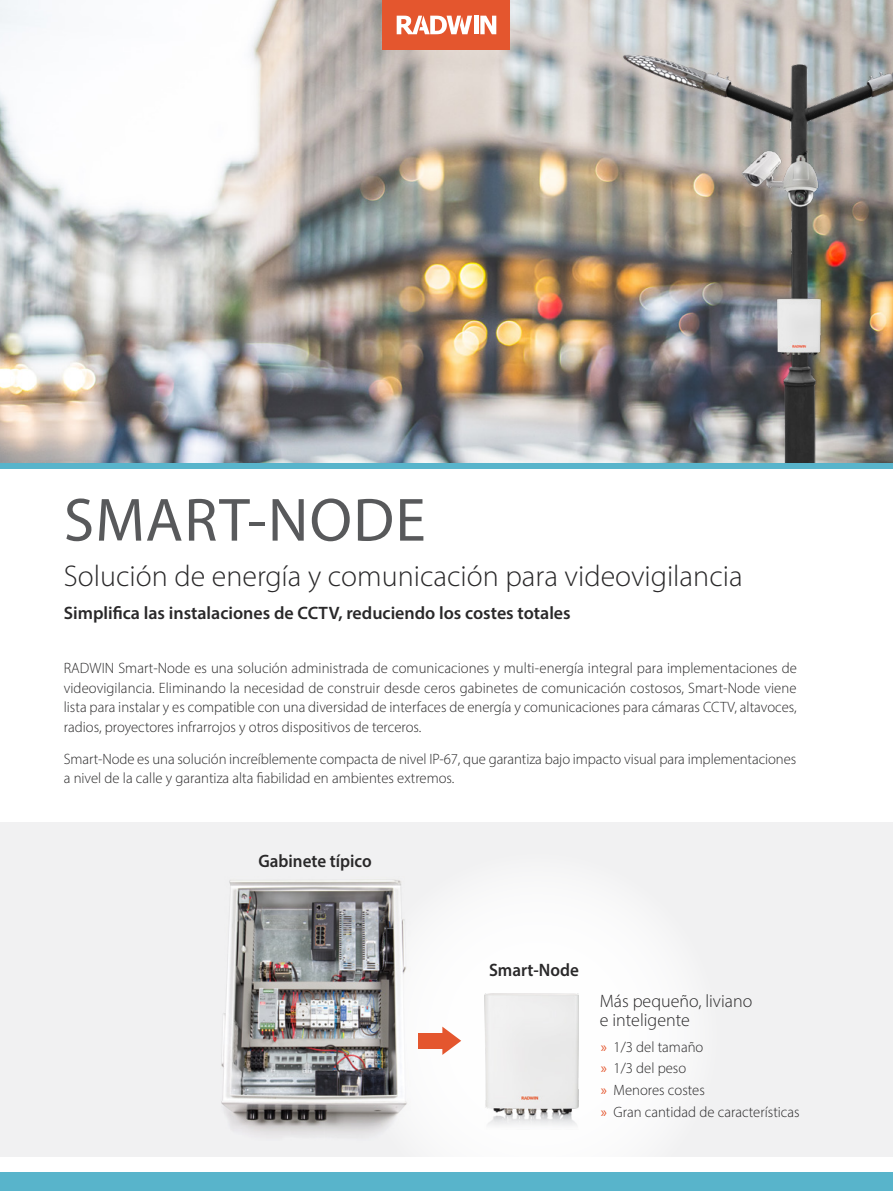
<style>
.page{position:relative;width:893px;height:1191px;background:#fff}
.page>*{position:absolute;margin:0;border:0;box-sizing:border-box;transform-origin:0 0}
.t1{font:61.5px "Myriad Pro";letter-spacing:.02em;color:#58595b}
.t2{font:300 30px "Myriad Pro";color:#292829}
.t3{font:600 18px "Myriad Pro";color:#292829}
.t4{font:300 18px/19.5px "Myriad Pro";color:#292829}
.t5{font:600 18px "Myriad Pro";color:#292829;scale:.95 1}
.t6{font:300 15px/19.5px "Myriad Pro";color:#292829}
.s1{font-weight:400;color:#e4562e}
</style>
<div class="page">
<img style="left:0;top:0;width:893px;height:463px">
<img style="left:615px;top:28px;width:278px;height:435px">
<div style="left:0;top:463px;width:893px;height:6px;background:#58b4cb"></div>
<div style="left:383px;top:0;width:127px;height:49px;background:#e4562e"></div>
<hr style="left:474px;top:16px;width:4px;height:18px;background:#fff">
<svg style="left:480px;top:16px;width:16px;height:18px"></svg>
<svg style="left:397px;top:16px;width:75px;height:18px"></svg>
<div style="left:0;top:821px;width:893px;height:335px;background:#f1f1f2"></div>
<div style="left:356px;top:851px;width:362px;height:340px;background:#fff"></div>
<img style="left:484px;top:993px;width:95px;height:133px">
<img style="left:221px;top:866px;width:204px;height:286px">
<img style="left:222px;top:880px;width:184px;height:240px">
<div style="left:419px;top:1033px;width:25px;height:15px;background:#e4562e"></div>
<svg style="left:442px;top:1026px;width:19px;height:29px"></svg>
<div style="left:0;top:1172px;width:893px;height:19px;background:#58b4cb"></div>
<h1 class="t1" style="left:64px;top:482px;width:363px">SMART-NODE</h1>
<h2 class="t2" style="left:64px;top:558px;width:680px">Solución de energía y comunicación para videovigilancia</h2>
<p class="t3" style="left:64px;top:601px;width:508px">Simplifica las instalaciones de CCTV, reduciendo los costes totales</p>
<p class="t6" style="left:64px;top:658px;width:735px;text-align:justify">RADWIN Smart-Node es una solución administrada de comunicaciones y multi-energía integral para implementaciones de videovigilancia. Eliminando la necesidad de construir desde ceros gabinetes de comunicación costosos, Smart-Node viene lista para instalar y es compatible con una diversidad de interfaces de energía y comunicaciones para cámaras CCTV, altavoces, radios, proyectores infrarrojos y otros dispositivos de terceros.</p>
<p class="t6" style="left:64px;top:749px;width:734px">Smart-Node es una solución increíblemente compacta de nivel IP-67, que garantiza bajo impacto visual para implementaciones a nivel de la calle y garantiza alta fiabilidad en ambientes extremos.</p>
<p class="t5" style="left:258px;top:849px;width:121px">Gabinete típico</p>
<p class="t5" style="left:489px;top:958px;width:96px">Smart-Node</p>
<p class="t4" style="left:600px;top:991px;width:154px">Más pequeño, liviano e inteligente</p>
<p class="t6" style="left:601px;top:1035px;width:200px;line-height:21.8px"><span class="s1">»</span> 1/3 del tamaño<br><span class="s1">»</span> 1/3 del peso<br><span class="s1">»</span> Menores costes<br><span class="s1">»</span> Gran cantidad de características</p>
</div>
